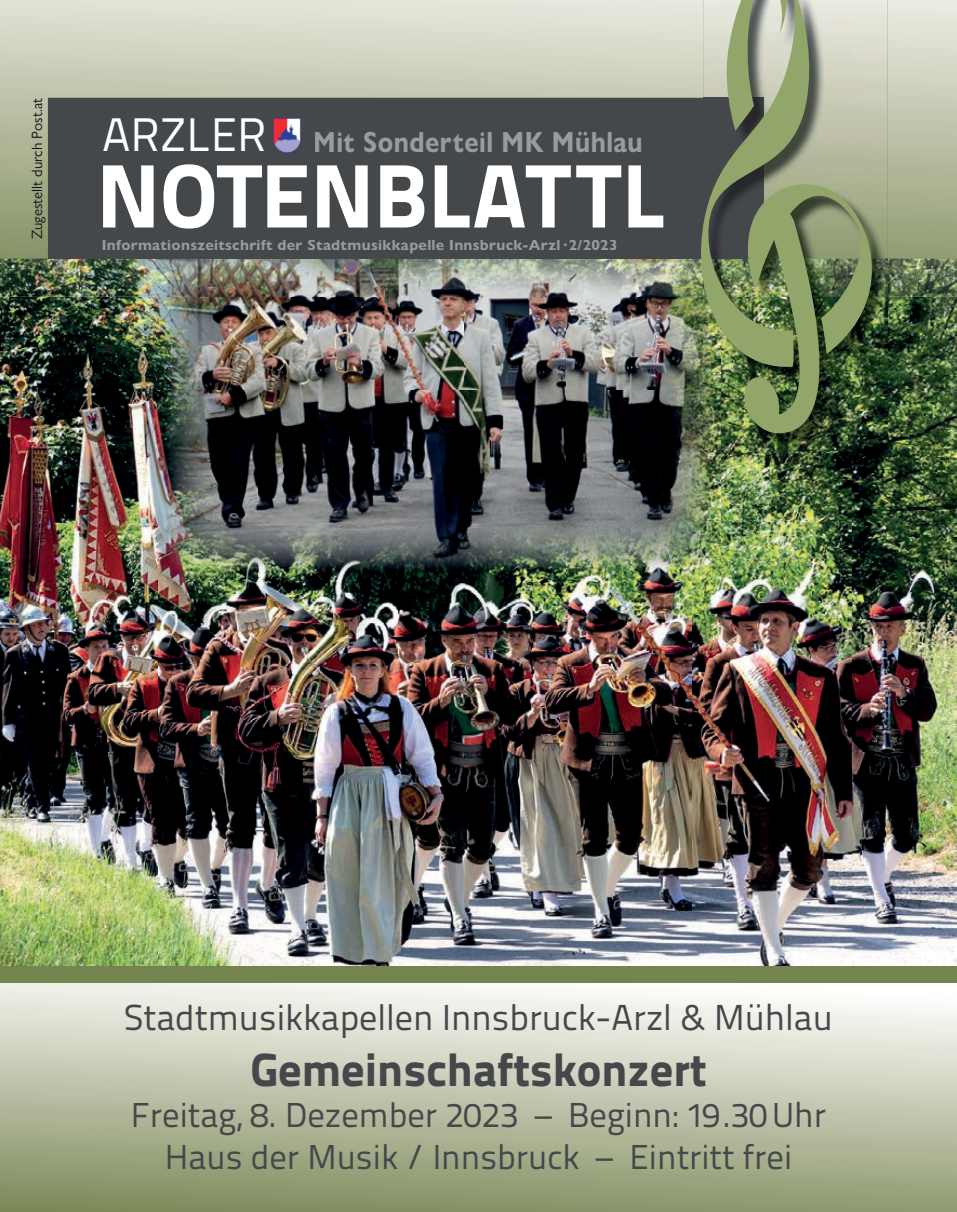
<style>
.page{position:relative;width:957px;height:1212px;background:#fff}
.page>*{position:absolute;margin:0;border:0;box-sizing:border-box;transform-origin:0 0}
.t1{font:800 90px "Titillium Text 22 L";color:#fff}
.t2{font:46.95px "Titillium Text 22 L";color:#fff}
.t3{font:800 46.5px "Titillium Text 22 L";color:#44484b}
.t4{font:36px "Titillium Text 22 L";color:#44484b}
.t5{font:34.5px/41.4px "Titillium Text 22 L";color:#44484b;text-align:center}
.t6{font:700 29.25px "Gill Sans Nova";letter-spacing:.02em;color:#969c9f;scale:.87 1}
.t7{font:700 15px "Gill Sans Nova";letter-spacing:.02em;color:#969c9f}
.t8{font:15px "Gill Sans Nova";color:#171419}
</style>
<div class="page">
<img style="left:0;top:297px;width:158px;height:670px">
<img style="left:852px;top:297px;width:105px;height:670px">
<img style="left:692px;top:449px;width:160px;height:518px">
<img style="left:158px;top:579px;width:534px;height:388px">
<img style="left:156px;top:297px;width:565px;height:282px">
<div style="left:0;top:967px;width:957px;height:245px;background:#74844f"></div>
<div style="left:0;top:983px;width:957px;height:229px;background:linear-gradient(to bottom,#fdfaf8,#859164)"></div>
<img style="left:0;top:258px;width:957px;height:39px">
<img style="left:156px;top:258px;width:533px;height:39px">
<svg style="left:0;top:0;width:957px;height:258px;background:#cccfbb"></svg>
<div style="left:48px;top:98px;width:715px;height:160px;background:#44484b"></div>
<img style="left:273px;top:118px;width:2px;height:28px">
<img style="left:703px;top:435px;width:184px;height:14px">
<img style="left:689px;top:0;width:206px;height:435px">
<p class="t8" style="left:28px;top:239px;width:143px;rotate:-90deg">Zugestellt durch Post.at</p>
<h2 class="t2" style="left:102px;top:100px;width:166px">ARZLER</h2>
<h1 class="t1" style="left:97px;top:125px;width:571px">NOTENBLATTL</h1>
<p class="t7" style="left:102px;top:236px;width:517px">Informationszeitschrift der Stadtmusikkapelle Innsbruck-Arzl · 2/2023</p>
<p class="t6" style="left:313px;top:124px;width:380px">Mit Sonderteil MK Mühlau</p>
<p class="t4" style="left:124px;top:991px;width:710px">Stadtmusikkapellen Innsbruck-Arzl &amp; Mühlau</p>
<h3 class="t3" style="left:250px;top:1033px;width:457px">Gemeinschaftskonzert</h3>
<p class="t5" style="left:131px;top:1092px;width:696px">Freitag, 8. Dezember 2023 – Beginn: 19.30Uhr<br>Haus der Musik / Innsbruck – Eintritt frei</p>
</div>
